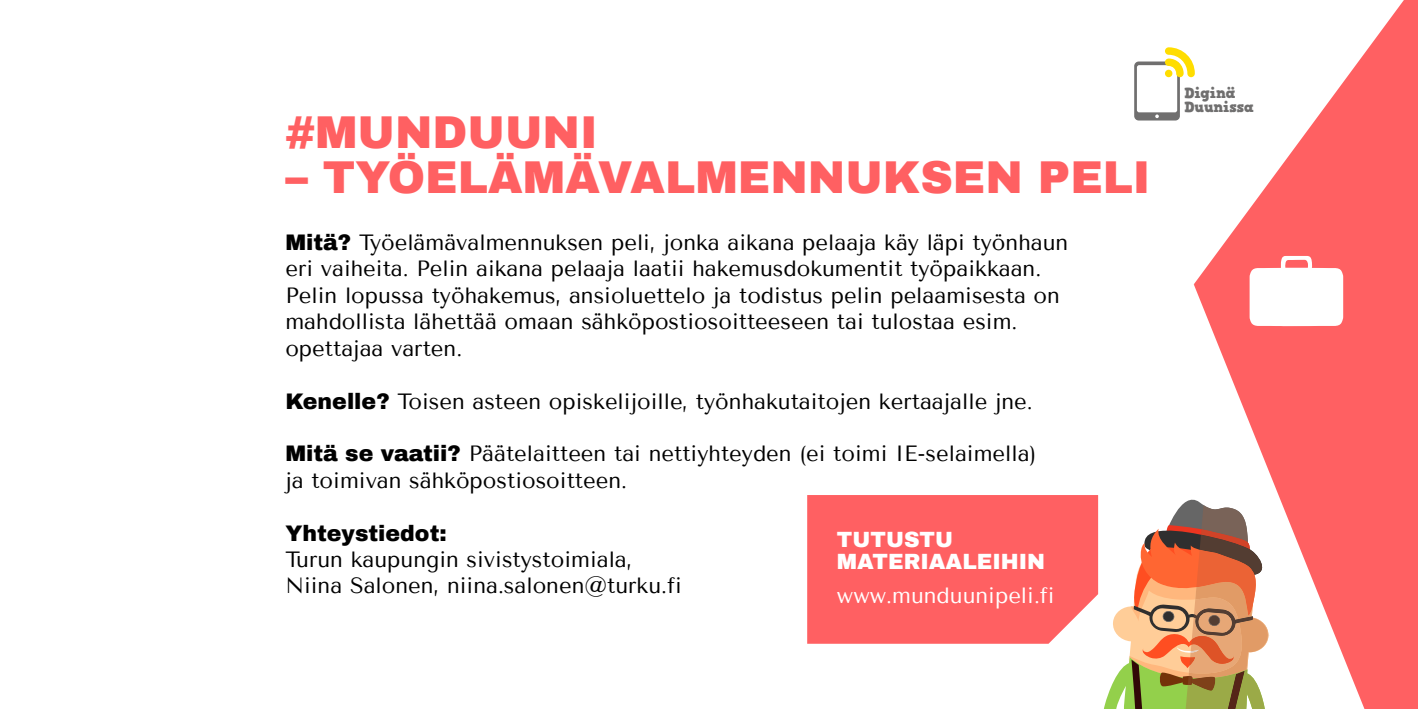
<style>
.page{position:relative;width:1418px;height:709px;background:#fff}
.page>*{position:absolute;margin:0;border:0;box-sizing:border-box;transform-origin:0 0}
.t1{font:900 45px "Archivo";color:#ff6062}
.t2{font:22px/26.5px "Tenor Sans";color:#000}
.t3{font:22px "Tenor Sans";color:#fff}
.t4{font:900 22px "Archivo";color:#000}
.t5{font:900 21.5px/21.5px "Archivo";color:#fff}
.t6{font:14.75px/14.2px "HVD Comic Serif Pro";color:#706f6f}
.s1{font-family:"Archivo";font-weight:900}
</style>
<div class="page">
<svg style="left:1194px;top:0;width:223px;height:232px"></svg>
<svg style="left:1193px;top:232px;width:224px;height:477px;fill:#ff6062"></svg>
<svg style="left:1104px;top:488px;width:167px;height:221px"></svg>
<svg style="left:1249px;top:256px;width:94px;height:70px"></svg>
<svg style="left:1134px;top:61px;width:45px;height:59px"></svg>
<div style="left:1136px;top:65px;width:41px;height:47px;background:#fff;border-radius:2px"></div>
<svg style="left:1155px;top:114px;width:3px;height:4px"></svg>
<svg style="left:1164px;top:47px;width:30px;height:30px"></svg>
<div style="left:807px;top:495px;width:291px;height:148px;background:#ff6062"></div>
<h1 class="t1" style="left:285px;top:105px;width:314px">#MUNDUUNI</h1>
<h1 class="t1" style="left:285px;top:150px;width:866px">– TYÖELÄMÄVALMENNUKSEN PELI</h1>
<p class="t2" style="left:285px;top:229px;width:784px"><span class="s1">Mitä?</span> Työelämävalmennuksen peli, jonka aikana pelaaja käy läpi työnhaun eri vaiheita. Pelin aikana pelaaja laatii hakemusdokumentit työpaikkaan.<br>Pelin lopussa työhakemus, ansioluettelo ja todistus pelin pelaamisesta on mahdollista lähettää omaan sähköpostiosoitteeseen tai tulostaa esim. opettajaa varten.</p>
<p class="t2" style="left:285px;top:388px;width:749px"><span class="s1">Kenelle?</span> Toisen asteen opiskelijoille, työnhakutaitojen kertaajalle jne.</p>
<p class="t2" style="left:285px;top:441px;width:752px"><span class="s1">Mitä se vaatii?</span> Päätelaitteen tai nettiyhteyden (ei toimi IE-selaimella) ja toimivan sähköpostiosoitteen.</p>
<p class="t4" style="left:285px;top:519px;width:163px">Yhteystiedot:</p>
<p class="t2" style="left:285px;top:546px;width:398px">Turun kaupungin sivistystoimiala,<br>Niina Salonen, niina.salonen@turku.fi</p>
<p class="t5" style="left:837px;top:529px;width:209px">TUTUSTU<br>MATERIAALEIHIN</p>
<p class="t3" style="left:837px;top:583px;width:219px">www.munduunipeli.fi</p>
<p class="t6" style="left:1184px;top:86px;width:71px">Diginä<br>Duunissa</p>
</div>
